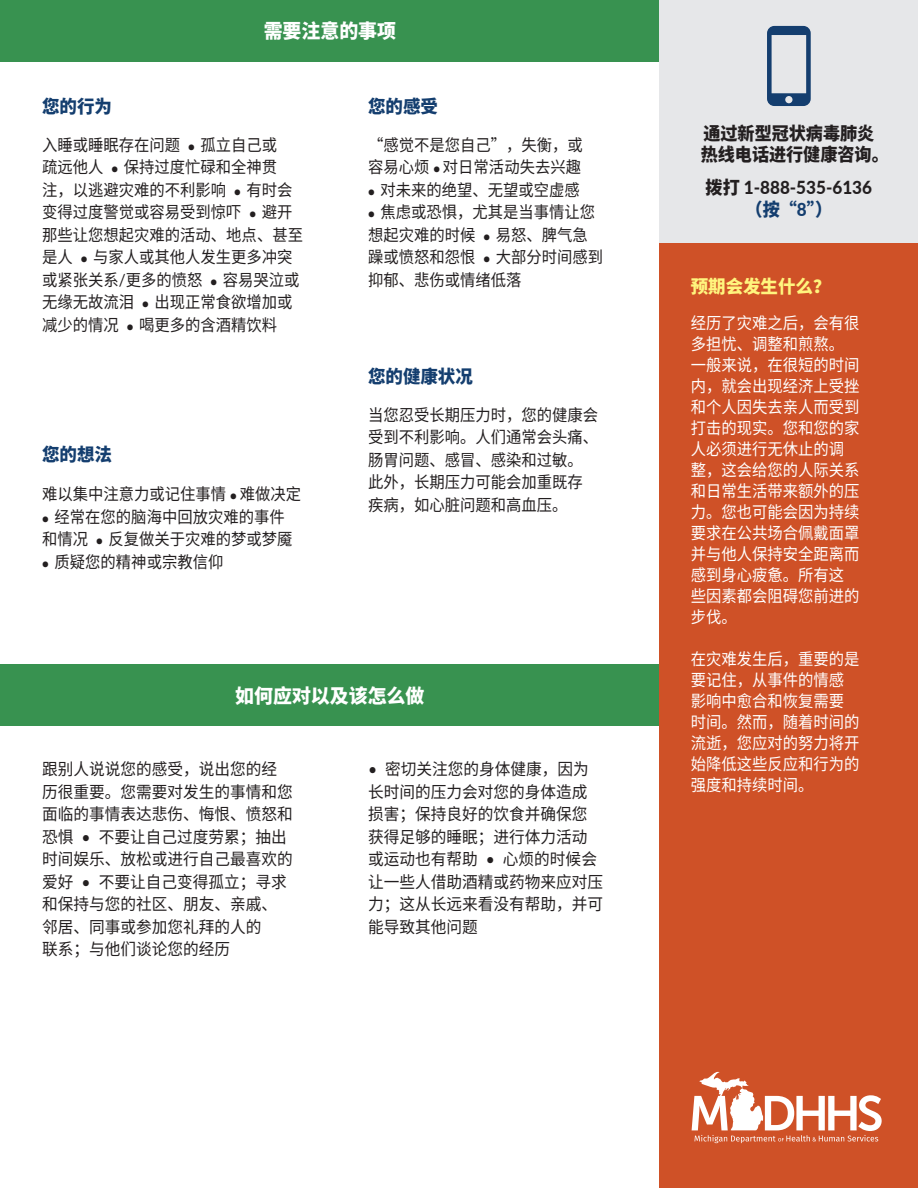
<style>
.page{position:relative;width:918px;height:1188px;background:#fff}
.page>*{position:absolute;margin:0;border:0;box-sizing:border-box;transform-origin:0 0}
.t1{font:900 19.5px "Noto Sans CJ Ksc";color:#fff}
.t2{font:900 18px/21.6px "Noto Sans CJ Ksc";color:#231f20;scale:.95 1}
.t3{font:900 18px "Noto Sans CJ Ksc";color:#143e6f}
.t4{font:800 18px "Lato";color:#231f20;scale:.95 1}
.t5{font:900 18px "Noto Sans CJ Ksc";color:#fff57e}
.t6{font:900 18px "Noto Sans CJ Ksc";color:#143e6f;scale:.95 1}
.t7{font:16.5px/22.5px "Noto Sans CJ Ksc";color:#231f20;scale:.93 1}
.t8{font:16.5px/22.5px "Noto Sans CJ Ksc";color:#231f20;scale:.95 1}
.t9{font:16.5px/21px "Noto Sans CJ Ksc";color:#fff;scale:.93 1}
.s1{font-family:"Lato";font-size:12px}
.s2{font-family:"Lato"}
.s3{font-family:"Noto Sans CJ Ksc";font-weight:900}
.s4{font-family:"Lato";font-weight:800}
</style>
<div class="page">
<div style="left:0;top:0;width:660px;height:61px;background:#389250"></div>
<div style="left:0;top:664px;width:660px;height:62px;background:#389250"></div>
<div style="left:660px;top:243px;width:258px;height:945px;background:#cf5127"></div>
<svg style="left:692px;top:1072px;width:190px;height:71px"></svg>
<div style="left:660px;top:0;width:258px;height:243px;background:#e6e7e9"></div>
<svg style="left:767px;top:26px;width:44px;height:80px"></svg>
<p class="t3" style="left:42px;top:96px;width:71px">您的行为</p>
<p class="t1" style="left:264px;top:20px;width:134px">需要注意的事项</p>
<p class="t3" style="left:368px;top:96px;width:71px">您的感受</p>
<p class="t7" style="left:42px;top:134px;width:282px">入睡或睡眠存在问题 <span class="s1">●</span> 孤立自己或<br>疏远他人 <span class="s1">●</span> 保持过度忙碌和全神贯<br>注，以逃避灾难的不利影响 <span class="s1">●</span> 有时会变得过度警觉或容易受到惊吓 <span class="s1">●</span> 避开那些让您想起灾难的活动、地点、甚至是人 <span class="s1">●</span> 与家人或其他人发生更多冲突或紧张关系<span class="s2">/</span>更多的愤怒 <span class="s1">●</span> 容易哭泣或无缘无故流泪 <span class="s1">●</span> 出现正常食欲增加或减少的情况 <span class="s1">●</span> 喝更多的含酒精饮料</p>
<p class="t3" style="left:42px;top:445px;width:71px">您的想法</p>
<p class="t7" style="left:42px;top:483px;width:280px">难以集中注意力或记住事情 <span class="s1">●</span> 难做决定</p>
<p class="t7" style="left:42px;top:506px;width:271px"><span class="s1">●</span> 经常在您的脑海中回放灾难的事件和情况 <span class="s1">●</span> 反复做关于灾难的梦或梦魇</p>
<p class="t7" style="left:42px;top:551px;width:196px"><span class="s1">●</span> 质疑您的精神或宗教信仰</p>
<p class="t7" style="left:368px;top:134px;width:233px">“感觉不是您自己”，失衡，或容易心烦 <span class="s1">●</span> 对日常活动失去兴趣</p>
<p class="t7" style="left:368px;top:179px;width:229px"><span class="s1">●</span> 对未来的绝望、无望或空虚感</p>
<p class="t7" style="left:368px;top:201px;width:254px"><span class="s1">●</span> 焦虑或恐惧，尤其是当事情让您想起灾难的时候 <span class="s1">●</span> 易怒、脾气急躁或愤怒和怨恨 <span class="s1">●</span> 大部分时间感到抑郁、悲伤或情绪低落</p>
<p class="t3" style="left:368px;top:366px;width:106px">您的健康状况</p>
<p class="t7" style="left:368px;top:404px;width:249px">当您忍受长期压力时，您的健康会受到不利影响。人们通常会头痛、肠胃问题、感冒、感染和过敏。此外，长期压力可能会加重既存疾病，如心脏问题和高血压。</p>
<p class="t1" style="left:235px;top:684px;width:191px">如何应对以及该怎么做</p>
<p class="t8" style="left:42px;top:758px;width:265px">跟别人说说您的感受，说出您的经历很重要。您需要对发生的事情和您面临的事情表达悲伤、悔恨、愤怒和恐惧 <span class="s2">•</span> 不要让自己过度劳累；抽出时间娱乐、放松或进行自己最喜欢的爱好 <span class="s2">•</span> 不要让自己变得孤立；寻求和保持与您的社区、朋友、亲戚、邻居、同事或参加您礼拜的人的<br>联系；与他们谈论您的经历</p>
<p class="t8" style="left:368px;top:758px;width:249px"><span class="s2">•</span> 密切关注您的身体健康，因为长时间的压力会对您的身体造成损害；保持良好的饮食并确保您获得足够的睡眠；进行体力活动或运动也有帮助 <span class="s2">•</span> 心烦的时候会让一些人借助酒精或药物来应对压力；这从长远来看没有帮助，并可能导致其他问题</p>
<p class="t2" style="left:701px;top:123px;width:200px">通过新型冠状病毒肺炎热线电话进行健康咨询。</p>
<p class="t4" style="left:706px;top:174px;width:177px"><span class="s3">拨打</span> 1-888-535-6136</p>
<p class="t6" style="left:746px;top:199px;width:93px">（按“<span class="s4">8</span>”）</p>
<p class="t5" style="left:691px;top:277px;width:141px">预期会发生什么？</p>
<p class="t9" style="left:691px;top:313px;width:183px">经历了灾难之后，会有很多担忧、调整和煎熬。一般来说，在很短的时间内，就会出现经济上受挫和个人因失去亲人而受到打击的现实。您和您的家人必须进行无休止的调整，这会给您的人际关系和日常生活带来额外的压力。您也可能会因为持续要求在公共场合佩戴面罩并与他人保持安全距离而感到身心疲惫。所有这些因素都会阻碍您前进的步伐。</p>
<p class="t9" style="left:691px;top:649px;width:183px">在灾难发生后，重要的是要记住，从事件的情感影响中愈合和恢复需要时间。然而，随着时间的流逝，您应对的努力将开始降低这些反应和行为的强度和持续时间。</p>
</div>
